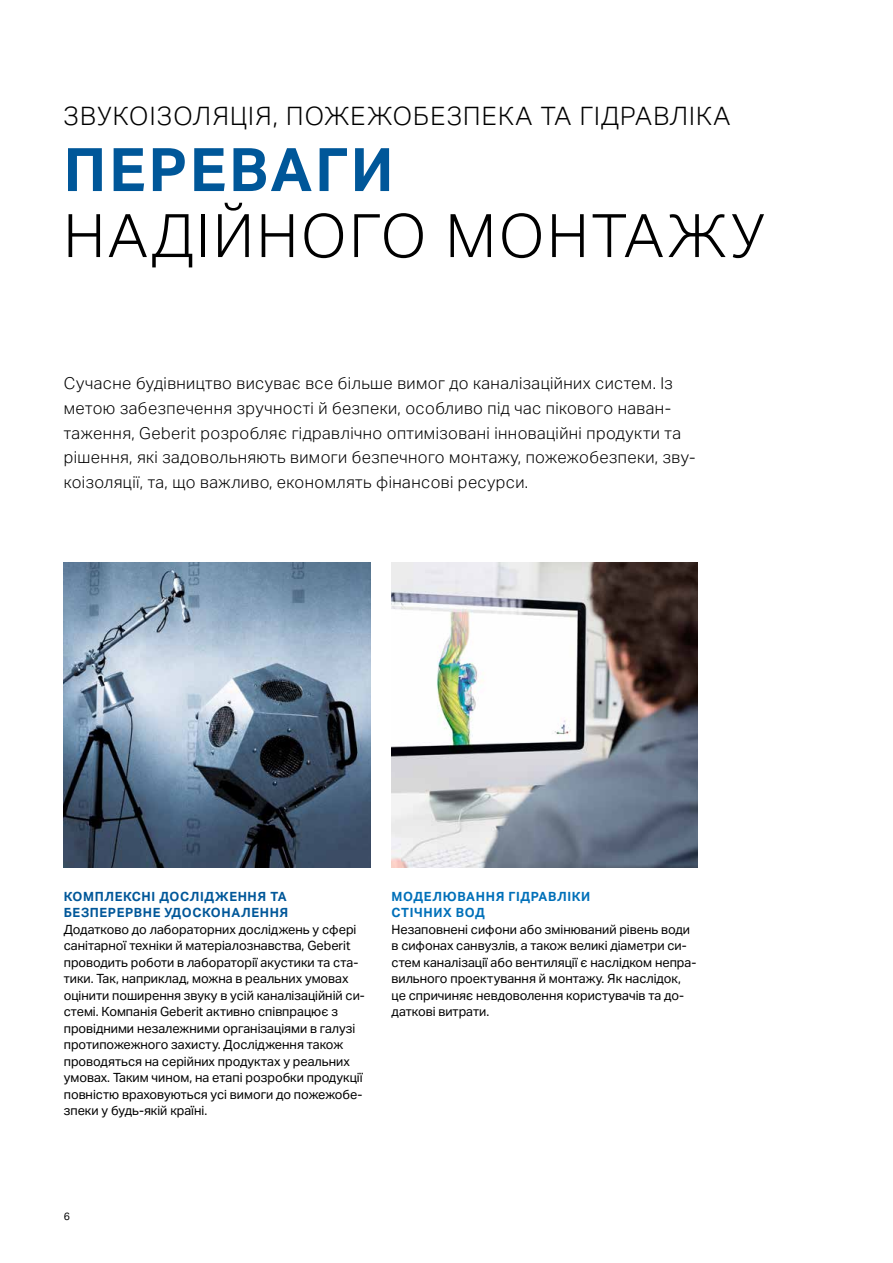
<style>
.page{position:relative;width:893px;height:1263px;background:#fff}
.page>*{position:absolute;margin:0;border:0;box-sizing:border-box;transform-origin:0 0}
.t1{font:300 60px "Aktiv Grotesk Geberit";letter-spacing:.05em;color:#000}
.t2{font:700 60px "Aktiv Grotesk Geberit";letter-spacing:.05em;color:#005799}
.t3{font:300 25.5px "Aktiv Grotesk Geberit";letter-spacing:.05em;color:#000}
.t4{font:300 16.5px/24.8px "Aktiv Grotesk Geberit";letter-spacing:.025em;color:#000}
.t5{font:12.75px/16.5px "Aktiv Grotesk Geberit";color:#000}
.t6{font:700 12.75px/16.5px "Aktiv Grotesk Geberit";letter-spacing:.05em;color:#005799}
.t7{font:700 12.75px/16.5px "Aktiv Grotesk Geberit";letter-spacing:.05em;color:#0070b9}
.t8{font:10.5px "Aktiv Grotesk Geberit";color:#000}
</style>
<div class="page">
<img style="left:64px;top:563px;width:306px;height:305px">
<img style="left:391px;top:563px;width:307px;height:305px">
<h2 class="t3" style="left:64px;top:101px;width:668px">ЗВУКОІЗОЛЯЦІЯ, ПОЖЕЖОБЕЗПЕКА ТА ГІДРАВЛІКА</h2>
<h1 class="t2" style="left:64px;top:133px;width:331px">ПЕРЕВАГИ</h1>
<h1 class="t1" style="left:64px;top:201px;width:703px">НАДІЙНОГО МОНТАЖУ</h1>
<p class="t4" style="left:64px;top:371px;width:633px">Сучасне будівництво висуває все більше вимог до каналізаційних систем. Із метою забезпечення зручності й безпеки, особливо під час пікового наван&shy;таження, Geberit розробляє гідравлічно оптимізовані інноваційні продукти та рішення, які задовольняють вимоги безпечного монтажу, пожежобезпеки, зву&shy;коізоляції, та, що важливо, економлять фінансові ресурси.</p>
<p class="t6" style="left:64px;top:888px;width:226px">КОМПЛЕКСНІ ДОСЛІДЖЕННЯ ТА<br>БЕЗПЕРЕРВНЕ УДОСКОНАЛЕННЯ</p>
<p class="t5" style="left:64px;top:921px;width:303px">Додатково до лабораторних досліджень у сфері санітарної техніки й матеріалознавства, Geberit проводить роботи в лабораторії акустики та ста&shy;тики. Так, наприклад, можна в реальних умовах оцінити поширення звуку в усій каналізаційній си&shy;стемі. Компанія Geberit активно співпрацює з провідними незалежними організаціями в галузі протипожежного захисту. Дослідження також проводяться на серійних продуктах у реальних умовах. Таким чином, на етапі розробки продукції повністю враховуються усі вимоги до пожежобе&shy;зпеки у будь-якій країні.</p>
<p class="t7" style="left:392px;top:887px;width:200px">МОДЕЛЮВАННЯ ГІДРАВЛІКИ<br>СТІЧНИХ ВОД</p>
<p class="t5" style="left:392px;top:921px;width:306px">Незаповнені сифони або змінюваний рівень води в сифонах санвузлів, а також великі діаметри си&shy;стем каналізації або вентиляції є наслідком непра&shy;вильного проектування й монтажу. Як наслідок, це спричиняє невдоволення користувачів та до&shy;даткові витрати.</p>
<p class="t8" style="left:64px;top:1210px;width:8px">6</p>
</div>
